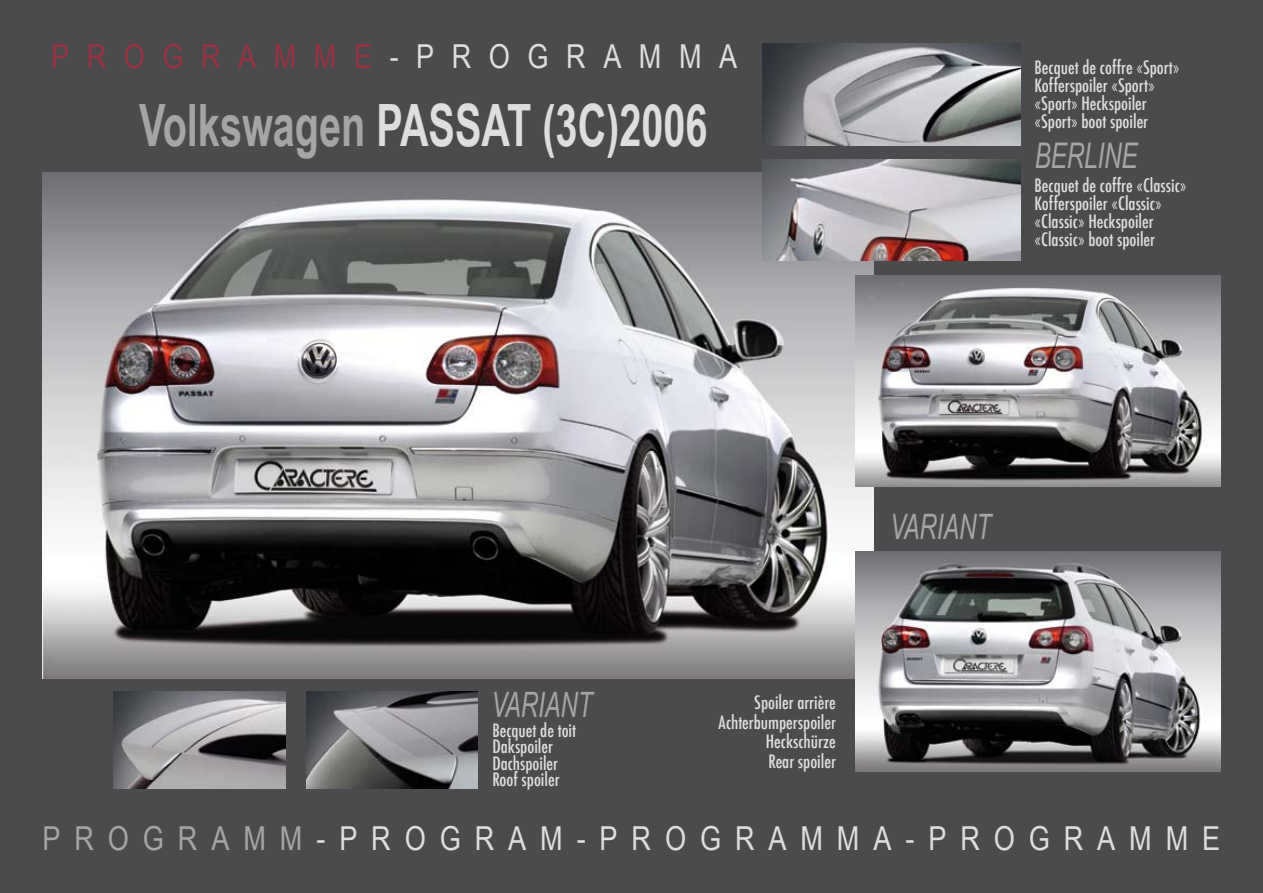
<style>
.page{position:relative;width:1263px;height:893px;background:#4b4b4d}
.page>*{position:absolute;margin:0;border:0;box-sizing:border-box;transform-origin:0 0}
.t1{font:700 58.35px "Arial Narrow";color:#dddedf;scale:.83 1}
.t2{font:italic 35.4px "Arial Narrow";color:#a3a5a6;scale:.83 1}
.t3{font:italic 34.95px "Arial Narrow";color:#a3a5a6;scale:.83 1}
.t4{font:33px "Arial Narrow";letter-spacing:.42em;color:#dddedf}
.t5{font:33px "Arial Narrow";letter-spacing:.53em;color:#dddedf}
.t6{font:500 condensed 18px/18px "Futura";color:#dddedf}
.s1{color:#983342}
.s2{color:#a3a5a6}
</style>
<div class="page">
<img style="left:43px;top:172px;width:830px;height:506px">
<img style="left:855px;top:551px;width:365px;height:220px">
<img style="left:762px;top:159px;width:259px;height:101px">
<img style="left:114px;top:692px;width:171px;height:97px">
<img style="left:762px;top:44px;width:259px;height:102px">
<img style="left:855px;top:275px;width:365px;height:212px">
<img style="left:307px;top:692px;width:171px;height:97px">
<h3 class="t5" style="left:51px;top:37px;width:687px"><span class="s1">PROGRAMME</span>-PROGRAMMA</h3>
<h1 class="t1" style="left:139px;top:92px;width:686px"><span class="s2">Volkswagen</span> PASSAT (3C)2006</h1>
<p class="t6" style="left:1034px;top:59px;width:147px">Becquet de coffre «Sport»<br>Kofferspoiler «Sport» «Sport» Heckspoiler «Sport» boot spoiler</p>
<h2 class="t2" style="left:1035px;top:136px;width:125px">BERLINE</h2>
<p class="t6" style="left:1034px;top:177px;width:154px">Becquet de coffre «Classic»<br>Kofferspoiler «Classic» «Classic» Heckspoiler «Classic» boot spoiler</p>
<h3 class="t3" style="left:491px;top:685px;width:123px">VARIANT</h3>
<p class="t6" style="left:492px;top:722px;width:85px;line-height:16.5px">Becquet de toit<br>Dakspoiler<br>Dachspoiler<br>Roof spoiler</p>
<h3 class="t3" style="left:890px;top:507px;width:123px">VARIANT</h3>
<p class="t6" style="left:719px;top:693px;width:119px;line-height:19.5px;text-align:right">Spoiler arrière<br>Achterbumperspoiler<br>Heckschürze<br>Rear spoiler</p>
<h3 class="t4" style="left:43px;top:819px;width:1179px"><span class="s2">PROGRAMM</span>-PROGRAM-PROGRAMMA-PROGRAMME</h3>
</div>
